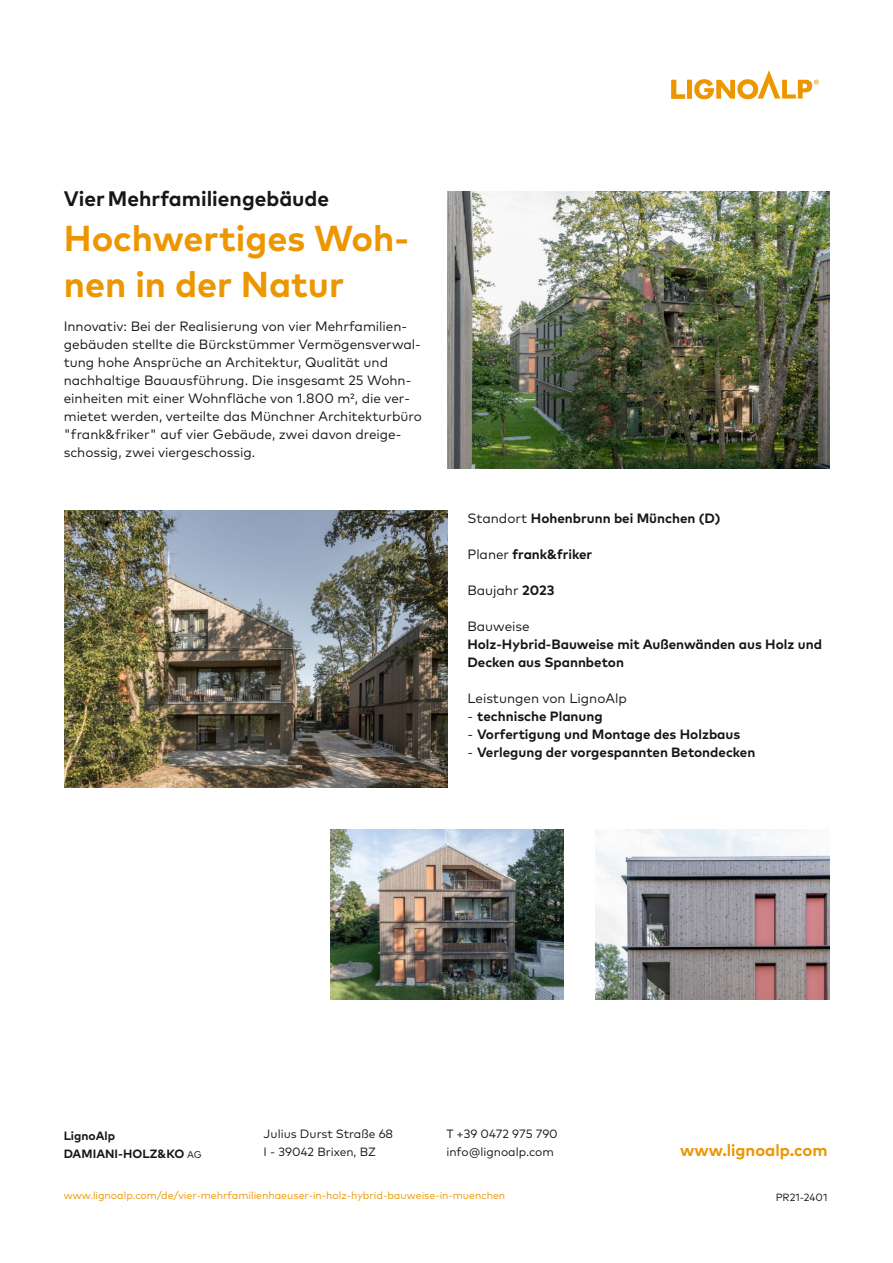
<style>
.page{position:relative;width:893px;height:1263px;background:#fff}
.page>*{position:absolute;margin:0;border:0;box-sizing:border-box;transform-origin:0 0}
.t1{font:700 36px/45.6px "Mark Pro";color:#ec9600}
.t2{font:700 21px "Mark Pro";color:#181715}
.t3{font:700 16.5px "Mark Pro";color:#ec9600}
.t4{font:13.5px/18px "Mark Pro";color:#181715}
.t5{font:700 13.5px/18px "Mark Pro";color:#181715}
.t6{font:12px/18px "Mark Pro";color:#181715}
.t7{font:700 12px/18px "Mark Pro";color:#181715}
.t8{font:10.5px "Mark Pro";color:#ec9600}
.t9{font:10.5px "Mark Pro";letter-spacing:-.005em;color:#181715}
.s1{font-weight:400}
.s2{font-weight:700}
.s3{font-weight:400;font-size:9.75px}
</style>
<div class="page">
<svg style="left:671px;top:70px;width:148px;height:29px"></svg>
<img style="left:596px;top:830px;width:234px;height:170px">
<img style="left:64px;top:511px;width:383px;height:276px">
<img style="left:330px;top:830px;width:234px;height:170px">
<img style="left:447px;top:192px;width:383px;height:276px">
<h2 class="t2" style="left:64px;top:189px;width:267px">VierMehrfamiliengebäude</h2>
<h1 class="t1" style="left:64px;top:218px;width:347px">Hochwertiges Woh‐ nen in der Natur</h1>
<p class="t4" style="left:64px;top:318px;width:360px">Innovativ: Bei der Realisierung von vier Mehrfamilien‐ gebäuden stellte die Bürckstümmer Vermögensverwal‐ tung hohe Ansprüche an Architektur, Qualität und nachhaltige Bauausführung. Die insgesamt 25 Wohn‐ einheiten mit einer Wohnfläche von 1.800 m², die ver‐ mietet werden, verteilte das Münchner Architekturbüro "frank&amp;friker" auf vier Gebäude, zwei davon dreige‐ schossig, zwei viergeschossig.</p>
<p class="t5" style="left:467px;top:510px;width:255px"><span class="s1">Standort</span> Hohenbrunn bei München (D)</p>
<p class="t5" style="left:467px;top:546px;width:126px"><span class="s1">Planer</span> frank&amp;friker</p>
<p class="t4" style="left:467px;top:582px;width:89px">Baujahr <span class="s2">2023</span></p>
<p class="t4" style="left:467px;top:618px;width:64px">Bauweise</p>
<p class="t5" style="left:467px;top:636px;width:356px">Holz-Hybrid-Bauweise mit Außenwänden aus Holz und<br>Decken aus Spannbeton</p>
<p class="t4" style="left:467px;top:690px;width:161px">Leistungen von LignoAlp</p>
<p class="t5" style="left:467px;top:708px;width:137px"><span class="s1">-</span> technische Planung</p>
<p class="t5" style="left:467px;top:726px;width:274px"><span class="s1">-</span> Vorfertigung und Montage des Holzbaus</p>
<p class="t5" style="left:467px;top:744px;width:290px"><span class="s1">-</span> Verlegung der vorgespannten Betondecken</p>
<p class="t7" style="left:64px;top:1127px;width:140px">LignoAlp<br>DAMIANI-HOLZ&amp;KO <span class="s3">AG</span></p>
<p class="t6" style="left:264px;top:1126px;width:131px">Julius Durst Straße 68<br>I - 39042 Brixen, BZ</p>
<p class="t6" style="left:446px;top:1126px;width:113px">T +39 0472 975 790 info@lignoalp.com</p>
<p class="t8" style="left:64px;top:1191px;width:443px">www.lignoalp.com/de/vier-mehrfamilienhaeuser-in-holz-hybrid-bauweise-in-muenchen</p>
<p class="t3" style="left:680px;top:1143px;width:149px">www.lignoalp.com</p>
<p class="t9" style="left:776px;top:1192px;width:53px">PR21-2401</p>
</div>
